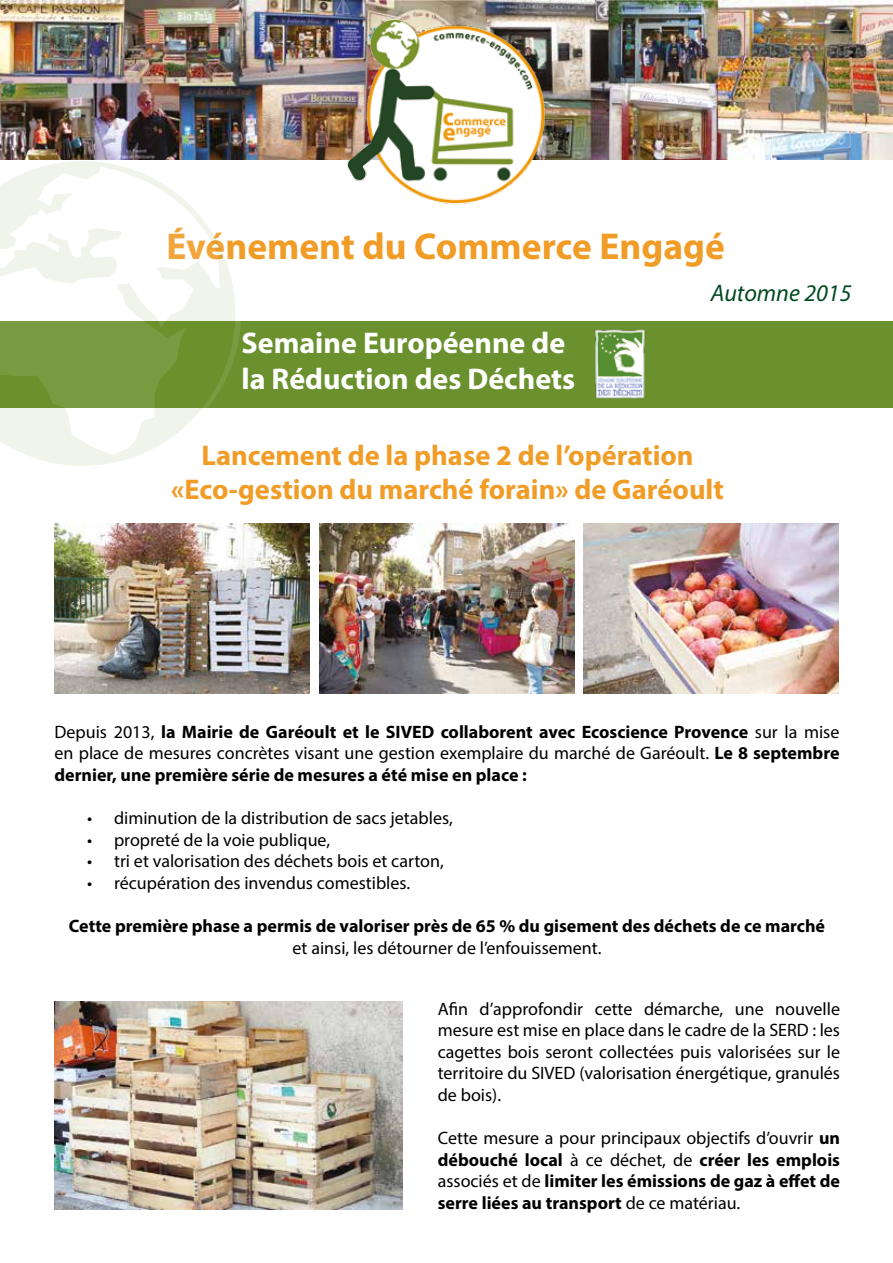
<style>
.page{position:relative;width:893px;height:1263px;background:#fff}
.page>*{position:absolute;margin:0;border:0;box-sizing:border-box;transform-origin:0 0}
.t1{font:700 37.5px "Myriad Pro";color:#f09c26}
.t2{font:700 30px/36px "Myriad Pro";color:#fff}
.t3{font:700 28.5px/34.2px "Myriad Pro";color:#f09c26;text-align:center}
.t4{font:italic 24px "Myriad Pro";color:#004a22}
.t5{font:700 18px/21.6px "Myriad Pro";color:#000;text-align:justify}
.t6{font:18px/21.6px "Myriad Pro";color:#000;text-align:justify}
.s1{font-weight:400}
</style>
<div class="page">
<img style="left:319px;top:524px;width:256px;height:170px">
<img style="left:0;top:0;width:893px;height:159px">
<img style="left:337px;top:9px;width:219px;height:196px">
<div style="left:0;top:321px;width:893px;height:86px;background:#6a912d"></div>
<svg style="left:0;top:159px;width:241px;height:307px"></svg>
<img style="left:595px;top:329px;width:50px;height:70px">
<img style="left:54px;top:524px;width:255px;height:170px">
<img style="left:583px;top:524px;width:255px;height:170px">
<img style="left:54px;top:1001px;width:349px;height:208px">
<h1 class="t1" style="left:166px;top:222px;width:560px">Événement du Commerce Engagé</h1>
<h3 class="t4" style="left:711px;top:278px;width:142px">Automne 2015</h3>
<h2 class="t2" style="left:241px;top:323px;width:335px">Semaine Européenne de la Réduction des Déchets</h2>
<h3 class="t3" style="left:171px;top:438px;width:554px">Lancement de la phase 2 de l’opération «Eco-gestion du marché forain» de Garéoult</h3>
<p class="t5" style="left:55px;top:720px;width:786px"><span class="s1">Depuis 2013,</span> la Mairie de Garéoult et le SIVED collaborent avec Ecoscience Provence <span class="s1">sur la mise en place de mesures concrètes visant une gestion exemplaire du marché de Garéoult.</span> Le 8 septembre dernier, une première série de mesures a été mise en place :</p>
<p class="t6" style="left:87px;top:807px;width:367px">• diminution de la distribution de sacs jetables,</p>
<p class="t6" style="left:87px;top:828px;width:245px">• propreté de la voie publique,</p>
<p class="t6" style="left:87px;top:850px;width:358px">• tri et valorisation des déchets bois et carton,</p>
<p class="t6" style="left:87px;top:872px;width:325px">• récupération des invendus comestibles.</p>
<p class="t5" style="left:69px;top:915px;width:758px">Cette première phase a permis de valoriser près de 65 % du gisement des déchets de ce marché</p>
<p class="t6" style="left:293px;top:936px;width:310px">et ainsi, les détourner de l’enfouissement.</p>
<p class="t6" style="left:438px;top:997px;width:404px">Afin d’approfondir cette démarche, une nouvelle mesure est mise en place dans le cadre de la SERD : les cagettes bois seront collectées puis valorisées sur le territoire du SIVED (valorisation énergétique, granulés de bois).</p>
<p class="t5" style="left:438px;top:1127px;width:404px"><span class="s1">Cette mesure a pour principaux objectifs d’ouvrir</span> un débouché local <span class="s1">à ce déchet, de</span> créer les emplois <span class="s1">associés et de</span> limiter les émissions de gaz à effet de serre liées au transport <span class="s1">de ce matériau.</span></p>
</div>
